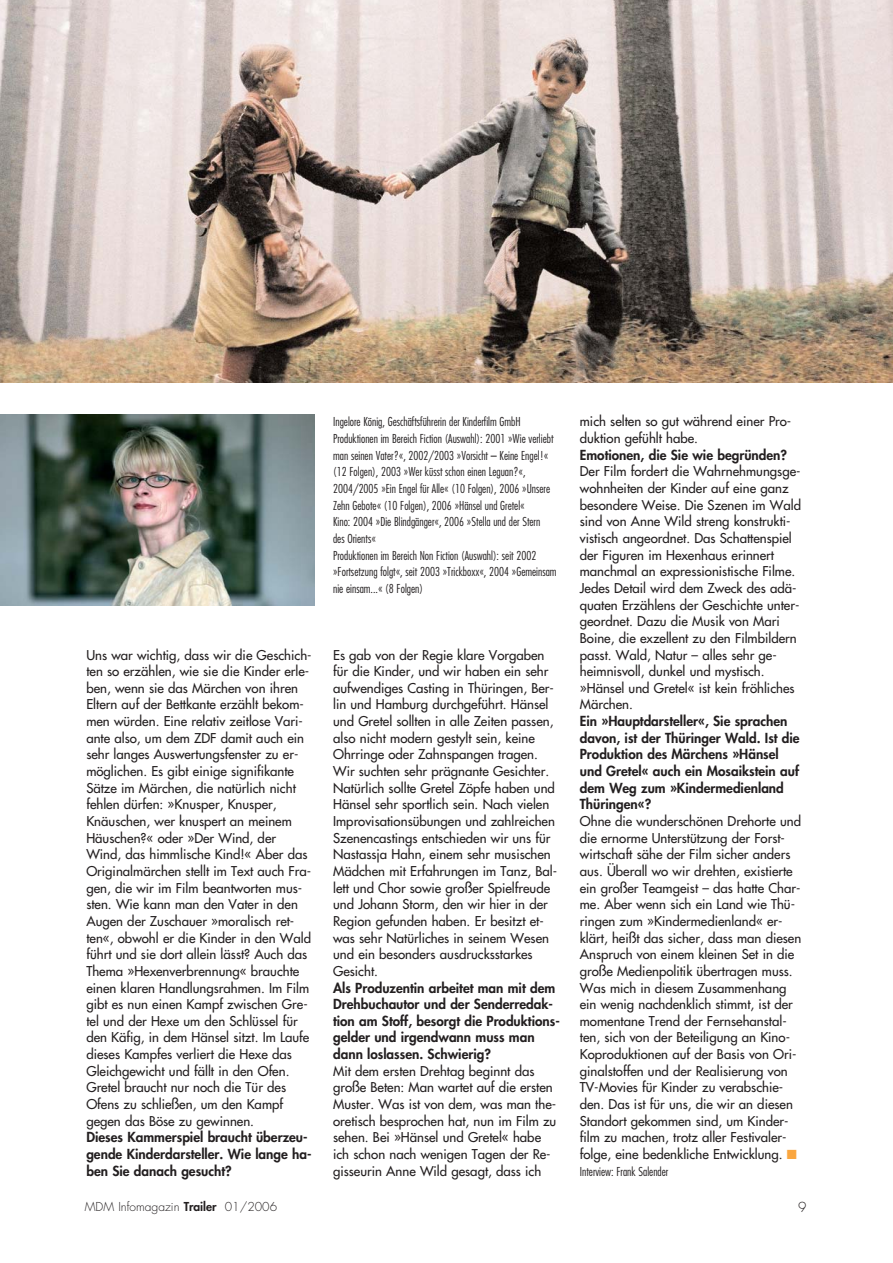
<style>
.page{position:relative;width:893px;height:1263px;background:#fff}
.page>*{position:absolute;margin:0;border:0;box-sizing:border-box;transform-origin:0 0}
.t1{font:800 13.5px/16.6px "Futura";color:#231f20}
.t2{font:300 13.5px "Futura";color:#231f20}
.t3{font:13.2px/16.6px "Futura";color:#231f20}
.t4{font:300 condensed 12px/16.6px "Futura";color:#231f20}
.t5{font:300 12px "Futura";color:#231f20}
.s1{color:#faa63f}
.s2{font-weight:800}
</style>
<div class="page">
<img style="left:0;top:0;width:892px;height:383px">
<img style="left:1px;top:415px;width:313px;height:191px">
<p class="t3" style="left:86px;top:647px;width:227px">Uns war wichtig, dass wir die Geschich&shy;ten so erzählen, wie sie die Kinder erle&shy;ben, wenn sie das Märchen von ihren Eltern auf der Bettkante erzählt bekom&shy;men würden. Eine relativ zeitlose Vari&shy;ante also, um dem ZDF damit auch ein sehr langes Auswertungsfenster zu er&shy;möglichen. Es gibt einige signifikante Sätze im Märchen, die natürlich nicht fehlen dürfen: »Knusper, Knusper, Knäuschen, wer knuspert an meinem Häuschen?« oder »Der Wind, der Wind, das himmlische Kind!« Aber das Originalmärchen stellt im Text auch Fra&shy;gen, die wir im Film beantworten mus&shy;sten. Wie kann man den Vater in den Augen der Zuschauer »moralisch ret&shy;ten«, obwohl er die Kinder in den Wald führt und sie dort allein lässt? Auch das Thema »Hexenverbrennung« brauchte einen klaren Handlungsrahmen. Im Film gibt es nun einen Kampf zwischen Gre&shy;tel und der Hexe um den Schlüssel für den Käfig, in dem Hänsel sitzt. Im Laufe dieses Kampfes verliert die Hexe das Gleichgewicht und fällt in den Ofen.<br>Gretel braucht nur noch die Tür des Ofens zu schließen, um den Kampf gegen das Böse zu gewinnen.</p>
<p class="t1" style="left:86px;top:1130px;width:227px">Dieses Kammerspiel braucht überzeu&shy;gende Kinderdarsteller. Wie lange ha&shy;ben Sie danach gesucht?</p>
<p class="t4" style="left:333px;top:414px;width:225px">Ingelore König, Geschäftsführerin der Kinderfilm GmbH Produktionen im Bereich Fiction (Auswahl): 2001 »Wie verliebt man seinen Vater?«, 2002/2003 »Vorsicht – Keine Engel!« (12 Folgen), 2003 »Wer küsst schon einen Leguan?«, 2004/2005 »Ein Engel für Alle« (10 Folgen), 2006 »Unsere Zehn Gebote« (10 Folgen), 2006 »Hänsel und Gretel«<br>Kino: 2004 »Die Blindgänger«, 2006 »Stella und der Stern<br>des Orients«<br>Produktionen im Bereich Non Fiction (Auswahl): seit 2002 »Fortsetzung folgt«, seit 2003 »Trickboxx«, 2004 »Gemeinsam nie einsam...« (8 Folgen)</p>
<p class="t3" style="left:333px;top:647px;width:225px">Es gab von der Regie klare Vorgaben für die Kinder, und wir haben ein sehr aufwendiges Casting in Thüringen, Ber&shy;lin und Hamburg durchgeführt. Hänsel und Gretel sollten in alle Zeiten passen, also nicht modern gestylt sein, keine Ohrringe oder Zahnspangen tragen.<br>Wir suchten sehr prägnante Gesichter.<br>Natürlich sollte Gretel Zöpfe haben und Hänsel sehr sportlich sein. Nach vielen Improvisationsübungen und zahlreichen Szenencastings entschieden wir uns für Nastassja Hahn, einem sehr musischen Mädchen mit Erfahrungen im Tanz, Bal&shy;lett und Chor sowie großer Spielfreude und Johann Storm, den wir hier in der Region gefunden haben. Er besitzt et&shy;was sehr Natürliches in seinem Wesen und ein besonders ausdrucksstarkes Gesicht.</p>
<p class="t1" style="left:333px;top:980px;width:228px">Als Produzentin arbeitet man mit dem Drehbuchautor und der Senderredak&shy;tion am Stoff, besorgt die Produktions&shy;gelder und irgendwann muss man dann loslassen. Schwierig?</p>
<p class="t3" style="left:333px;top:1063px;width:225px">Mit dem ersten Drehtag beginnt das große Beten: Man wartet auf die ersten Muster. Was ist von dem, was man the&shy;oretisch besprochen hat, nun im Film zu sehen. Bei »Hänsel und Gretel« habe ich schon nach wenigen Tagen der Re&shy;gisseurin Anne Wild gesagt, dass ich</p>
<p class="t3" style="left:580px;top:414px;width:213px">mich selten so gut während einer Pro&shy;duktion gefühlt habe.</p>
<p class="t1" style="left:580px;top:447px;width:209px">Emotionen, die Sie wie begründen?</p>
<p class="t3" style="left:580px;top:464px;width:223px">Der Film fordert die Wahrnehmungsge&shy;wohnheiten der Kinder auf eine ganz besondere Weise. Die Szenen im Wald sind von Anne Wild streng konstrukti&shy;vistisch angeordnet. Das Schattenspiel der Figuren im Hexenhaus erinnert manchmal an expressionistische Filme.<br>Jedes Detail wird dem Zweck des adä&shy;quaten Erzählens der Geschichte unter&shy;geordnet. Dazu die Musik von Mari Boine, die exzellent zu den Filmbildern passt. Wald, Natur – alles sehr ge&shy;heimnisvoll, dunkel und mystisch. »Hänsel und Gretel« ist kein fröhliches Märchen.</p>
<p class="t1" style="left:580px;top:714px;width:221px">Ein »Hauptdarsteller«, Sie sprachen davon, ist der Thüringer Wald. Ist die<br>Produktion des Märchens »Hänsel und Gretel« auch ein Mosaikstein auf dem Weg zum »Kindermedienland<br>Thüringen«?</p>
<p class="t3" style="left:580px;top:814px;width:223px">Ohne die wunderschönen Drehorte und die ernorme Unterstützung der Forst&shy;wirtschaft sähe der Film sicher anders aus. Überall wo wir drehten, existierte ein großer Teamgeist – das hatte Char&shy;me. Aber wenn sich ein Land wie Thü&shy;ringen zum »Kindermedienland« er&shy;klärt, heißt das sicher, dass man diesen Anspruch von einem kleinen Set in die große Medienpolitik übertragen muss.<br>Was mich in diesem Zusammenhang ein wenig nachdenklich stimmt, ist der momentane Trend der Fernsehanstal&shy;ten, sich von der Beteiligung an Kino-Koproduktionen auf der Basis von Ori&shy;ginalstoffen und der Realisierung von TV-Movies für Kinder zu verabschie&shy;den. Das ist für uns, die wir an diesen Standort gekommen sind, um Kinder&shy;film zu machen, trotz aller Festivaler&shy;folge, eine bedenkliche Entwicklung. <span class="s1">■</span></p>
<p class="t4" style="left:580px;top:1164px;width:90px">Interview: Frank Salender</p>
<p class="t5" style="left:85px;top:1201px;width:194px">MDM Infomagazin <span class="s2">Trailer</span> 01/2006</p>
<p class="t2" style="left:798px;top:1201px;width:10px">9</p>
</div>
